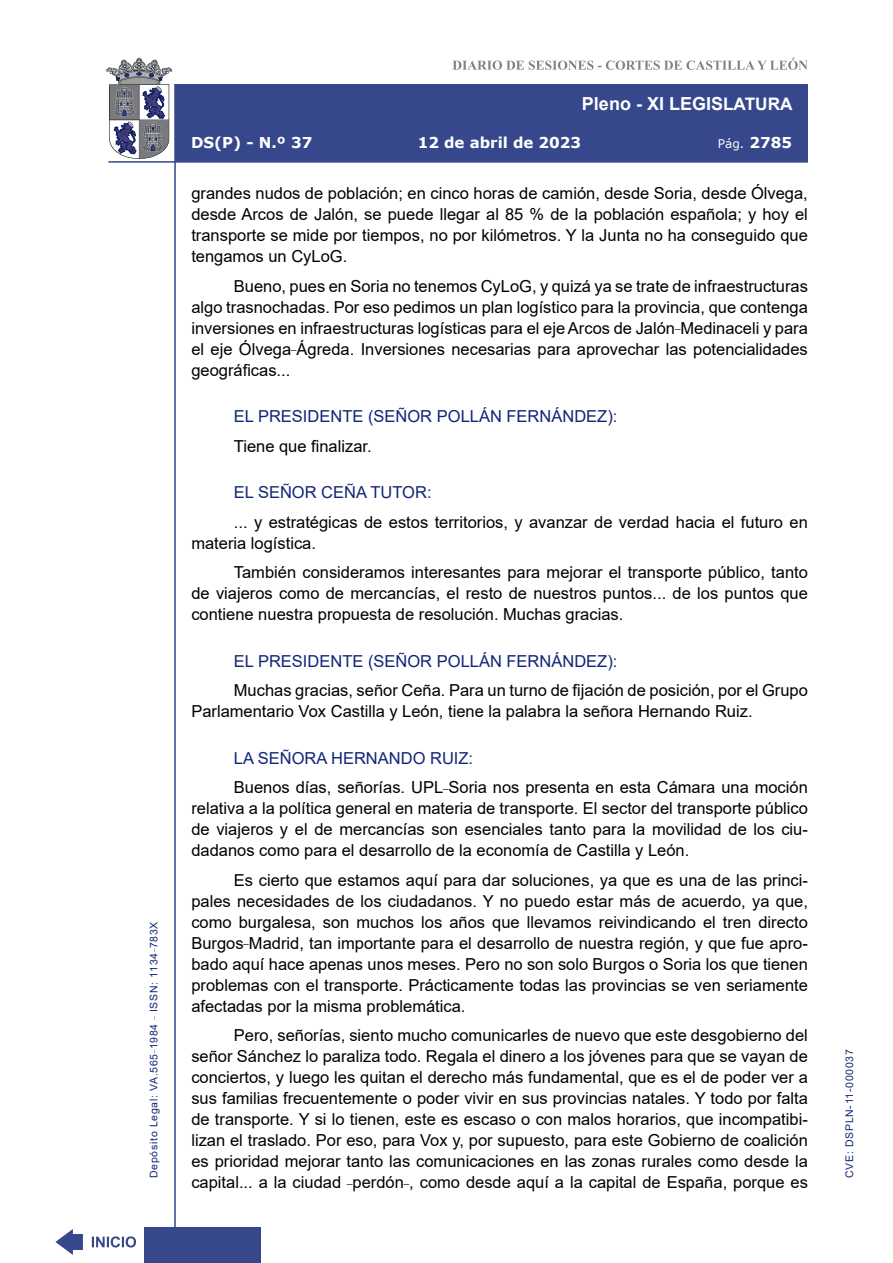
<style>
.page{position:relative;width:893px;height:1263px;background:#fff}
.page>*{position:absolute;margin:0;border:0;box-sizing:border-box;transform-origin:0 0}
.t1{font:700 18px "Arial";color:#fff}
.t2{font:16.5px/21px "Arial";color:#000;text-align:justify}
.Orador{font:16.5px "Arial";color:#122678}
.t3{font:700 15px "Verdana";color:#fff}
.t4{font:12px "Verdana";color:#fff}
.t5{font:10.5px "Arial";letter-spacing:.065em;color:#122678}
.s1{font-size:17.25px}
.s2{font-weight:700;font-size:15px}
</style>
<div class="page">
<svg style="left:452px;top:58px;width:356px;height:12px"></svg>
<hr style="left:174px;top:84px;width:2px;height:1179px;background:#36478c">
<div style="left:144px;top:1227px;width:117px;height:36px;background:#36478c"></div>
<div style="left:175px;top:84px;width:633px;height:78px;background:#36478c"></div>
<hr style="left:108px;top:161px;width:700px;height:2px;background:#36478c">
<svg style="left:92px;top:1236px;width:44px;height:11px"></svg>
<svg style="left:55px;top:1229px;width:28px;height:26px"></svg>
<svg style="left:106px;top:58px;width:66px;height:101px"></svg>
<p class="t5" style="left:146px;top:1178px;width:258px;rotate:-90deg">Depósito Legal: VA.565<sup>_</sup>1984 <sup>_</sup> ISSN: 1134<sup>_</sup>783X</p>
<p class="t1" style="left:582px;top:91px;width:212px">Pleno - XI LEGIS<span class="s1">LATURA</span></p>
<p class="t3" style="left:191px;top:132px;width:123px">DS(P) - N.º 37</p>
<p class="t3" style="left:418px;top:132px;width:165px">12 de abril de 2023</p>
<p class="t4" style="left:718px;top:135px;width:76px">Pág. <span class="s2">2785</span></p>
<p class="t2" style="left:191px;top:183px;width:618px">grandes nudos de población; en cinco horas de camión, desde Soria, desde Ólvega, desde Arcos de Jalón, se puede llegar al 85 % de la población española; y hoy el transporte se mide por tiempos, no por kilómetros. Y la Junta no ha conseguido que tengamos un CyLoG.</p>
<p class="t2" style="left:191px;top:275px;width:618px;text-indent:43px">Bueno, pues en Soria no tenemos CyLoG, y quizá ya se trate de infraestructuras algo trasnochadas. Por eso pedimos un plan logístico para la provincia, que contenga inversiones en infraestructuras logísticas para el eje Arcos de Jalón<sup>_</sup>Medinaceli y para el eje Ólvega<sup>_</sup>Ágreda. Inversiones necesarias para aprovechar las potencialidades geográficas...</p>
<p class="Orador" style="left:234px;top:405px;width:385px">EL PRESIDENTE (SEÑOR POLLÁN FERNÁNDEZ):</p>
<p class="t2" style="left:234px;top:435px;width:139px">Tiene que finalizar.</p>
<p class="Orador" style="left:234px;top:481px;width:199px">EL SEÑOR CEÑA TUTOR:</p>
<p class="t2" style="left:191px;top:511px;width:618px;text-indent:43px">... y estratégicas de estos territorios, y avanzar de verdad hacia el futuro en materia logística.</p>
<p class="t2" style="left:191px;top:562px;width:618px;text-indent:43px">También consideramos interesantes para mejorar el transporte público, tanto de viajeros como de mercancías, el resto de nuestros puntos... de los puntos que contiene nuestra propuesta de resolución. Muchas gracias.</p>
<p class="Orador" style="left:234px;top:649px;width:385px">EL PRESIDENTE (SEÑOR POLLÁN FERNÁNDEZ):</p>
<p class="t2" style="left:191px;top:680px;width:618px;text-indent:43px">Muchas gracias, señor Ceña. Para un turno de fijación de posición, por el Grupo<br>Parlamentario Vox Castilla y León, tiene la palabra la señora Hernando Ruiz.</p>
<p class="Orador" style="left:234px;top:747px;width:241px">LA SEÑORA HERNANDO RUIZ:</p>
<p class="t2" style="left:191px;top:777px;width:618px;text-indent:43px">Buenos días, señorías. UPL<sup>_</sup>Soria nos presenta en esta Cámara una moción relativa a la política general en materia de transporte. El sector del transporte público de viajeros y el de mercancías son esenciales tanto para la movilidad de los ciu&shy;dadanos como para el desarrollo de la economía de Castilla y León.</p>
<p class="t2" style="left:191px;top:869px;width:618px;text-indent:43px">Es cierto que estamos aquí para dar soluciones, ya que es una de las princi&shy;pales necesidades de los ciudadanos. Y no puedo estar más de acuerdo, ya que, como burgalesa, son muchos los años que llevamos reivindicando el tren directo Burgos<sup>_</sup>Madrid, tan importante para el desarrollo de nuestra región, y que fue apro&shy;bado aquí hace apenas unos meses. Pero no son solo Burgos o Soria los que tienen problemas con el transporte. Prácticamente todas las provincias se ven seriamente afectadas por la misma problemática.</p>
<p class="t2" style="left:191px;top:1025px;width:618px;text-indent:43px">Pero, señorías, siento mucho comunicarles de nuevo que este desgobierno del señor Sánchez lo paraliza todo. Regala el dinero a los jóvenes para que se vayan de conciertos, y luego les quitan el derecho más fundamental, que es el de poder ver a sus familias frecuentemente o poder vivir en sus provincias natales. Y todo por falta de transporte. Y si lo tienen, este es escaso o con malos horarios, que incompatibi&shy;lizan el traslado. Por eso, para Vox y, por supuesto, para este Gobierno de coalición es prioridad mejorar tanto las comunicaciones en las zonas rurales como desde la capital... a la ciudad <sup>_</sup>perdón<sup>_</sup>, como desde aquí a la capital de España, porque es</p>
<p class="t5" style="left:842px;top:1178px;width:130px;rotate:-90deg">CVE: DSPLN-11-000037</p>
</div>
